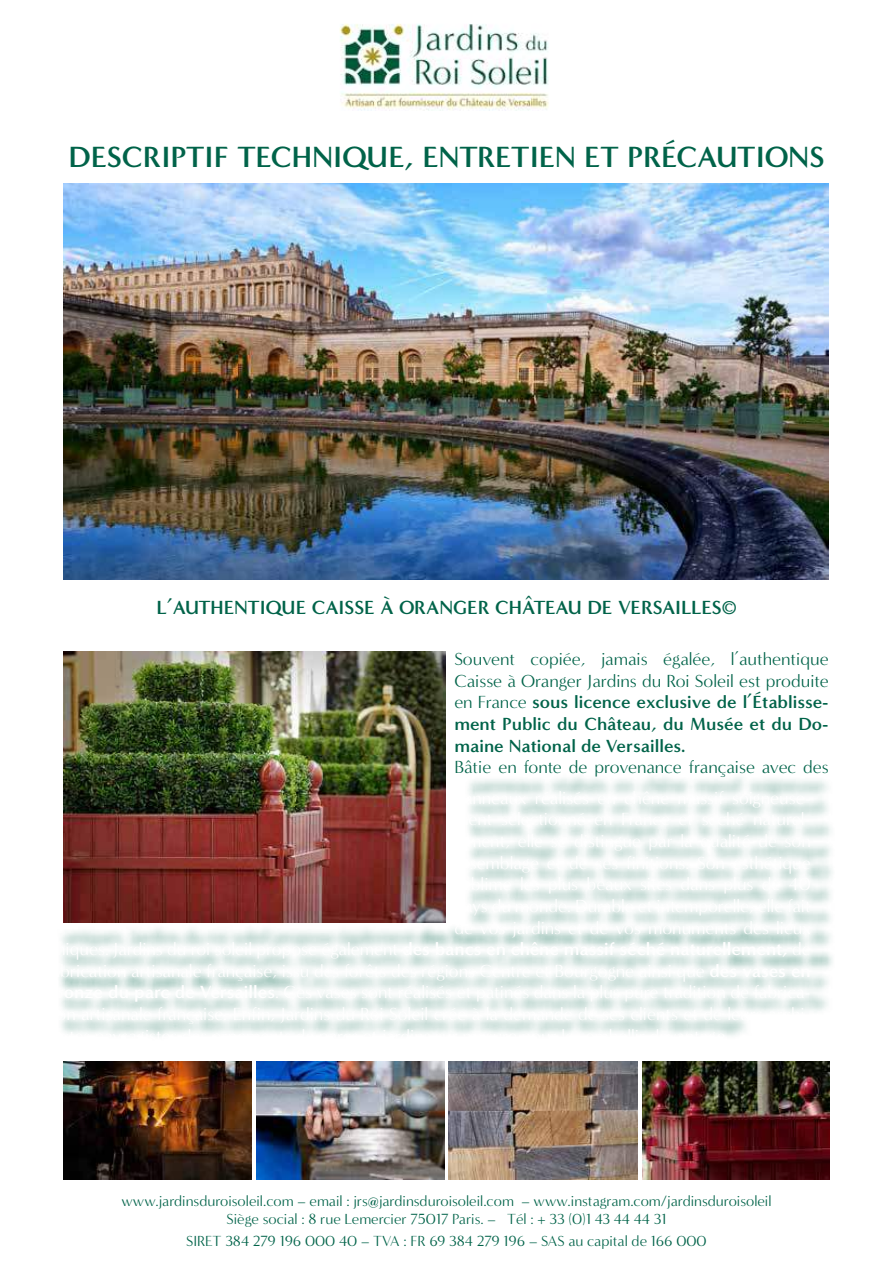
<style>
.page{position:relative;width:893px;height:1263px;background:#fff}
.page>*{position:absolute;margin:0;border:0;box-sizing:border-box;transform-origin:0 0}
.t1{font:700 30px "Minerva Modern";color:#006349}
.t2{font:700 19.5px "Minerva Modern";letter-spacing:-.01em;color:#006349}
.t3{font:700 18px/21.6px "Minerva Modern";color:#006349;text-align:justify}
.t4{font:18px "Minerva Modern";color:#006349}
.t5{font:15px/18px "Minerva Modern";color:#006349;text-align:center}
.s1{font-weight:400}
</style>
<div class="page">
<div style="left:57px;top:772px;width:779px;height:269px;background:#006349;opacity:.75"></div>
<img style="left:339px;top:23px;width:210px;height:88px">
<img style="left:63px;top:1061px;width:188px;height:118px">
<img style="left:256px;top:1061px;width:188px;height:118px">
<img style="left:449px;top:1061px;width:188px;height:118px">
<img style="left:642px;top:1061px;width:188px;height:118px">
<img style="left:64px;top:184px;width:765px;height:395px">
<img style="left:63px;top:652px;width:383px;height:271px">
<h1 class="t1" style="left:69px;top:139px;width:757px">DESCRIPTIF TECHNIQUE, ENTRETIEN ET PRÉCAUTIONS</h1>
<h2 class="t2" style="left:156px;top:596px;width:582px">L’AUTHENTIQUE CAISSE À ORANGER CHÂTEAU DE VERSAILLES©</h2>
<p class="t3" style="left:454px;top:648px;width:376px"><span class="s1">Souvent copiée, jamais égalée, l’authentique Caisse à Oranger Jardins du Roi Soleil est produite en France</span> sous licence exclusive de l’Établisse&shy;ment Public du Château, du Musée et du Do&shy;maine National de Versailles.</p>
<p class="t4" style="left:454px;top:759px;width:376px">Bâtie en fonte de provenance française avec des</p>
<p class="t5" style="left:121px;top:1193px;width:652px">www.jardinsduroisoleil.com – email : jrs@jardinsduroisoleil.com – www.instagram.com/jardinsduroisoleil<br>Siège social : 8 rue Lemercier 75017 Paris. – Tél : + 33 (0)1 43 44 44 31</p>
<p class="t5" style="left:186px;top:1233px;width:522px">SIRET 384 279 196 000 40 – TVA : FR 69 384 279 196 – SAS au capital de 166 000</p>
</div>
